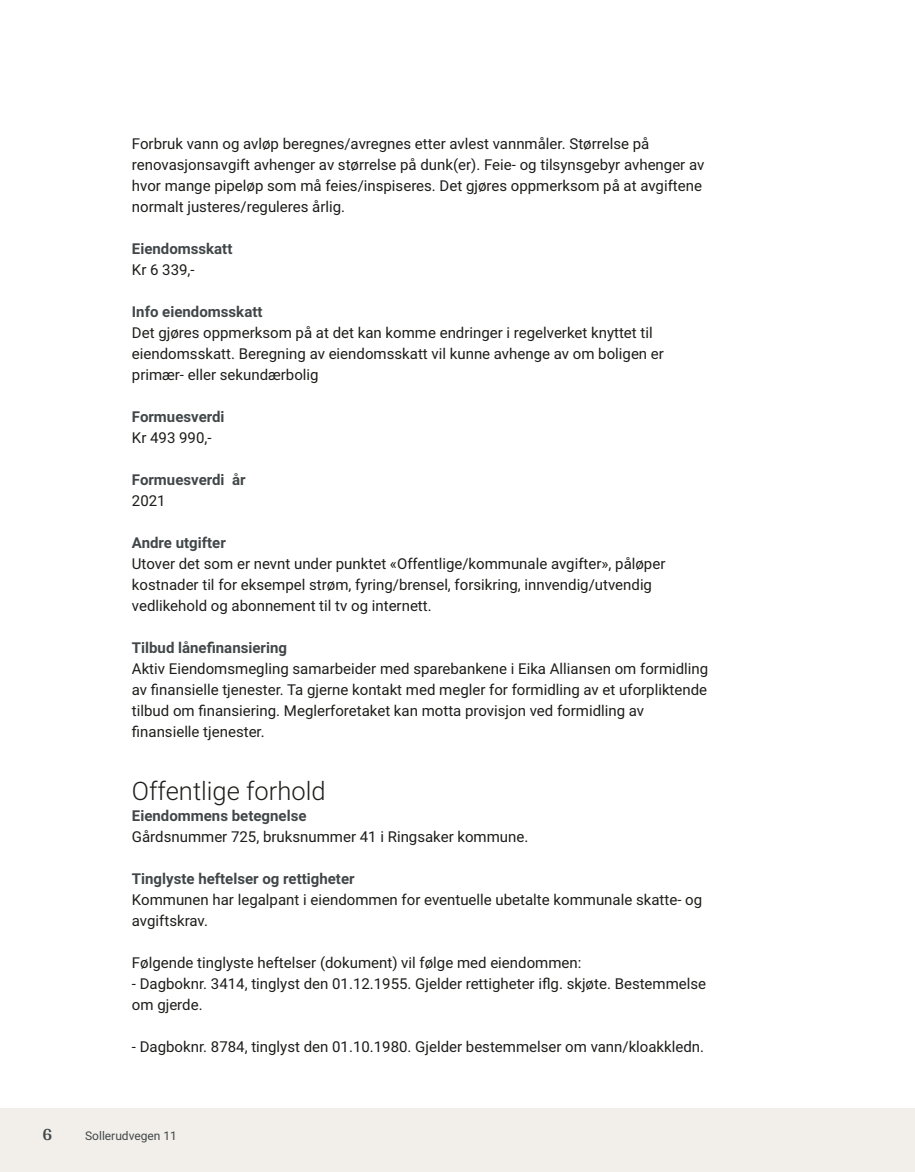
<style>
.page{position:relative;width:915px;height:1172px;background:#fff}
.page>*{position:absolute;margin:0;border:0;box-sizing:border-box;transform-origin:0 0}
.t1{font:300 25.5px "Roboto Vitec";color:#1d1d1b}
.t2{font:700 18px "Arya";color:#414749}
.t3{font:15px/21px "Roboto Vitec";color:#1d1d1b}
.t4{font:700 15px "Roboto Vitec";color:#414749}
.t5{font:12px "Roboto Vitec";color:#414749}
</style>
<div class="page">
<div style="left:0;top:1108px;width:914px;height:64px;background:#f2eeea"></div>
<p class="t3" style="left:132px;top:132px;width:573px">Forbruk vann og avløp beregnes/ avregnes etter avlest vannmåler. Størrelse på renovasjonsavgift avhenger av størrelse på dunk(er). Feie‑ og tilsynsgebyr avhenger av hvor mange pipeløp som må feies/ inspiseres. Det gjøres oppmerksom på at avgiftene normalt justeres/ reguleres årlig.</p>
<p class="t4" style="left:132px;top:238px;width:102px">Eiendomsskatt</p>
<p class="t3" style="left:132px;top:258px;width:64px">Kr 6 339,‑</p>
<p class="t4" style="left:132px;top:301px;width:132px">Info eiendomsskatt</p>
<p class="t3" style="left:132px;top:321px;width:533px">Det gjøres oppmerksom på at det kan komme endringer i regelverket knyttet til eiendomsskatt. Beregning av eiendomsskatt vil kunne avhenge av om boligen er primær‑ eller sekundærbolig</p>
<p class="t4" style="left:132px;top:406px;width:94px">Formuesverdi</p>
<p class="t3" style="left:132px;top:426px;width:81px">Kr 493 990,‑</p>
<p class="t4" style="left:132px;top:469px;width:115px">Formuesverdi år</p>
<p class="t3" style="left:132px;top:489px;width:35px">2021</p>
<p class="t4" style="left:132px;top:532px;width:95px">Andre utgifter</p>
<p class="t3" style="left:132px;top:552px;width:535px">Utover det som er nevnt under punktet «Offentlige/ kommunale avgifter», påløper kostnader til for eksempel strøm, fyring/ brensel, forsikring, innvendig/ utvendig vedlikehold og abonnement til tv og internett.</p>
<p class="t4" style="left:132px;top:637px;width:156px">Tilbud lånefinansiering</p>
<p class="t3" style="left:132px;top:657px;width:577px">Aktiv Eiendomsmegling samarbeider med sparebankene i Eika Alliansen om formidling av finansielle tjenester. Ta gjerne kontakt med megler for formidling av et uforpliktende tilbud om finansiering. Meglerforetaket kan motta provisjon ved formidling av finansielle tjenester.</p>
<h1 class="t1" style="left:132px;top:773px;width:195px">Offentlige forhold</h1>
<p class="t4" style="left:132px;top:805px;width:176px">Eiendommens betegnelse</p>
<p class="t3" style="left:132px;top:825px;width:398px">Gårdsnummer 725, bruksnummer 41 i Ringsaker kommune.</p>
<p class="t4" style="left:132px;top:868px;width:224px">Tinglyste heftelser og rettigheter</p>
<p class="t3" style="left:132px;top:888px;width:571px">Kommunen har legalpant i eiendommen for eventuelle ubetalte kommunale skatte‑ og avgiftskrav.</p>
<p class="t3" style="left:132px;top:951px;width:575px">Følgende tinglyste heftelser (dokument) vil følge med eiendommen:<br>‑ Dagboknr. 3414, tinglyst den 01.12.1955. Gjelder rettigheter iflg. skjøte. Bestemmelse om gjerde.</p>
<p class="t3" style="left:132px;top:1035px;width:573px">‑ Dagboknr. 8784, tinglyst den 01.10.1980. Gjelder bestemmelser om vann/ kloakkledn.</p>
<p class="t2" style="left:43px;top:1123px;width:11px">6</p>
<p class="t5" style="left:85px;top:1127px;width:93px">Sollerudvegen 11</p>
</div>
